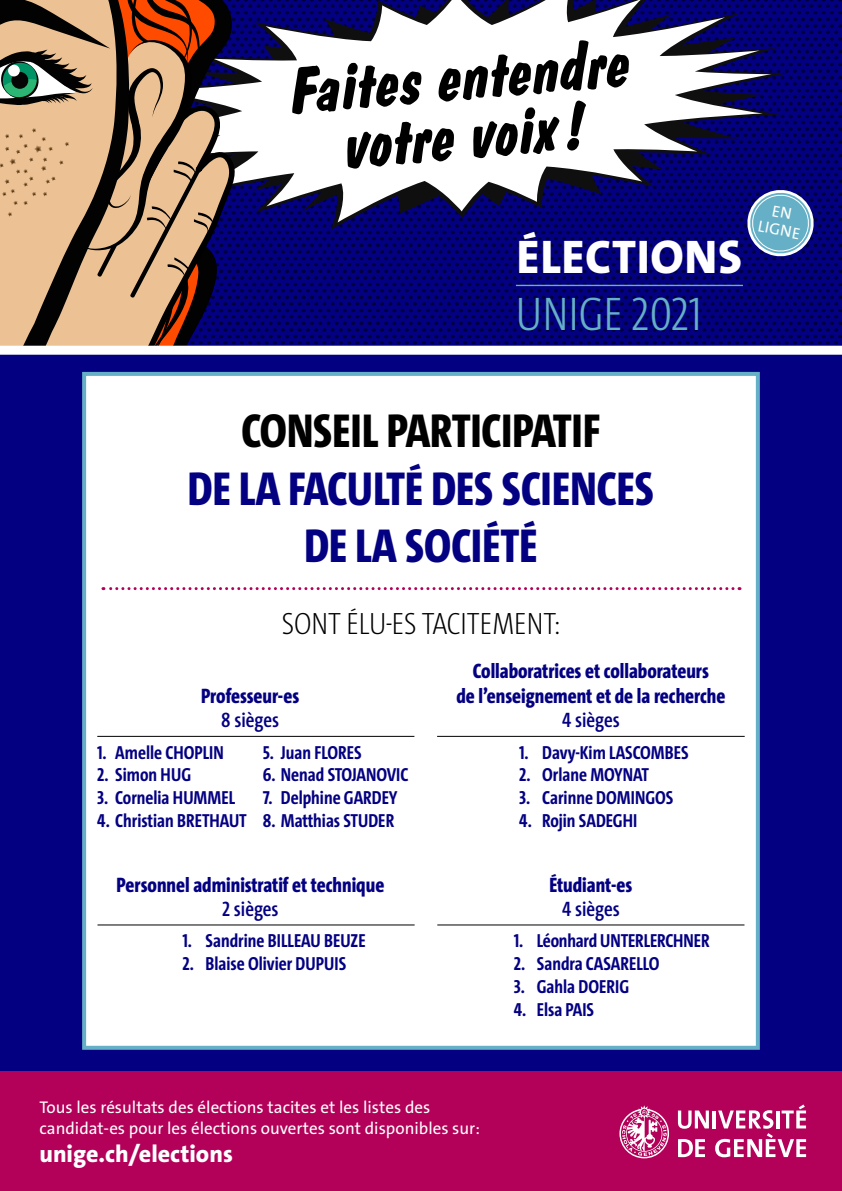
<style>
.page{position:relative;width:842px;height:1191px;background:#040082}
.page>*{position:absolute;margin:0;border:0;box-sizing:border-box;transform-origin:0 0}
.t1{font:700 65.4px/59.1px "Dom Diagonal BT";color:#000;text-align:center}
.t2{font:800 48px/57.6px "The Sans Cd LF8";color:#040082;text-align:center}
.t3{font:800 48px "The Sans Cd LF8";color:#000}
.t4{font:800 47.5px "The Sans Os F";letter-spacing:.015em;color:#fff}
.t5{font:300 47.5px "The Sans Cd LF3";color:#65b0c7}
.t6{font:200 31px "The Sans Cd LF2";color:#000}
.t7{font:800 24px "The Sans Os F";color:#fff}
.t8{font:800 21px/25.2px "The Sans Cd LF8";color:#040082;text-align:center}
.t9{font:600 21px "The Sans Cd LF6";color:#040082}
.t10{font:700 19px "The Sans Cd LF7";color:#040082}
.t11{font:17px/20.4px "The Sans Os F";color:#fff}
.t12{font:16.1px/17.5px "The Sans Os F";color:#fff;text-align:center}
</style>
<div class="page">
<div style="left:82px;top:372px;width:678px;height:677px;background:#fff;border:4px solid #65b0c7"></div>
<svg style="left:237px;top:230px;width:184px;height:116px"></svg>
<svg style="left:422px;top:0;width:420px;height:346px"></svg>
<svg style="left:240px;top:0;width:549px;height:230px"></svg>
<svg style="left:232px;top:0;width:539px;height:222px;fill:#fff"></svg>
<svg style="left:214px;top:57px;width:23px;height:289px"></svg>
<svg style="left:130px;top:0;width:84px;height:346px;background:#a67857"></svg>
<svg style="left:0;top:0;width:130px;height:346px;background:#b69774"></svg>
<hr style="left:516px;top:285px;width:227px;height:1px;background:#65b0c7">
<svg style="left:743px;top:185px;width:75px;height:73px"></svg>
<div style="left:0;top:1071px;width:842px;height:120px;background:#b30059"></div>
<svg style="left:619px;top:1105px;width:50px;height:53px"></svg>
<svg style="left:678px;top:1110px;width:31px;height:18px"></svg>
<hr style="left:713px;top:1110px;width:3px;height:18px;background:#fff">
<svg style="left:678px;top:1139px;width:27px;height:18px"></svg>
<svg style="left:715px;top:1104px;width:91px;height:53px"></svg>
<div style="left:0;top:346px;width:842px;height:9px;background:#fff"></div>
<svg style="left:103px;top:587px;width:630px;height:3px"></svg>
<hr style="left:97px;top:736px;width:317px;height:1px;background:#000">
<hr style="left:437px;top:736px;width:308px;height:1px;background:#000">
<hr style="left:97px;top:924px;width:318px;height:1px;background:#000">
<hr style="left:437px;top:924px;width:307px;height:1px;background:#000">
<h1 class="t1" style="left:288px;top:62px;width:343px;rotate:-5deg">Faites entendre votre voix!</h1>
<h3 class="t4" style="left:516px;top:226px;width:227px">ÉLECTIONS</h3>
<h3 class="t5" style="left:516px;top:283px;width:187px">UNIGE 2021</h3>
<p class="t12" style="left:763px;top:200px;width:44px;rotate:11deg">EN<br>LIGNE</p>
<h2 class="t3" style="left:242px;top:400px;width:360px">CONSEIL PARTICIPATIF</h2>
<h2 class="t2" style="left:188px;top:458px;width:467px">DE LA FACULTÉ DES SCIENCES<br>DE LA SOCIÉTÉ</h2>
<h3 class="t6" style="left:282px;top:604px;width:280px">SONT ÉLU-ES TACITEMENT:</h3>
<p class="t8" style="left:201px;top:682px;width:100px">Professeur-es</p>
<p class="t8" style="left:456px;top:657px;width:270px">Collaboratrices et collaborateurs<br>de l’enseignement et de la recherche</p>
<p class="t9" style="left:221px;top:707px;width:59px">8 sièges</p>
<p class="t9" style="left:562px;top:707px;width:59px">4 sièges</p>
<p class="t10" style="left:97px;top:740px;width:128px">1. Amelle CHOPLIN</p>
<p class="t10" style="left:97px;top:763px;width:95px">2. Simon HUG</p>
<p class="t10" style="left:97px;top:785px;width:139px">3. Cornelia HUMMEL</p>
<p class="t10" style="left:97px;top:808px;width:151px">4. Christian BRETHAUT</p>
<p class="t10" style="left:519px;top:740px;width:171px">1. Davy-Kim LASCOMBES</p>
<p class="t10" style="left:519px;top:763px;width:131px">2. Orlane MOYNAT</p>
<p class="t10" style="left:519px;top:785px;width:156px">3. Carinne DOMINGOS</p>
<p class="t10" style="left:519px;top:808px;width:120px">4. Rojin SADEGHI</p>
<p class="t10" style="left:263px;top:740px;width:100px">5. Juan FLORES</p>
<p class="t10" style="left:263px;top:763px;width:147px">6. Nenad STOJANOVIC</p>
<p class="t10" style="left:263px;top:785px;width:136px">7. Delphine GARDEY</p>
<p class="t10" style="left:263px;top:808px;width:133px">8. Matthias STUDER</p>
<p class="t8" style="left:116px;top:871px;width:269px">Personnel administratif et technique</p>
<p class="t8" style="left:549px;top:871px;width:85px">Étudiant-es</p>
<p class="t9" style="left:222px;top:895px;width:58px">2 sièges</p>
<p class="t9" style="left:562px;top:895px;width:59px">4 sièges</p>
<p class="t10" style="left:183px;top:928px;width:185px">1. Sandrine BILLEAU BEUZE</p>
<p class="t10" style="left:183px;top:951px;width:165px">2. Blaise Olivier DUPUIS</p>
<p class="t10" style="left:514px;top:928px;width:197px">1. Léonhard UNTERLERCHNER</p>
<p class="t10" style="left:514px;top:951px;width:147px">2. Sandra CASARELLO</p>
<p class="t10" style="left:514px;top:974px;width:117px">3. Gahla DOERIG</p>
<p class="t10" style="left:514px;top:997px;width:82px">4. Elsa PAIS</p>
<p class="t11" style="left:39px;top:1097px;width:442px">Tous les résultats des élections tacites et les listes des candidat-es pour les élections ouvertes sont disponibles sur:</p>
<p class="t7" style="left:39px;top:1138px;width:195px">unige.ch/elections</p>
</div>
